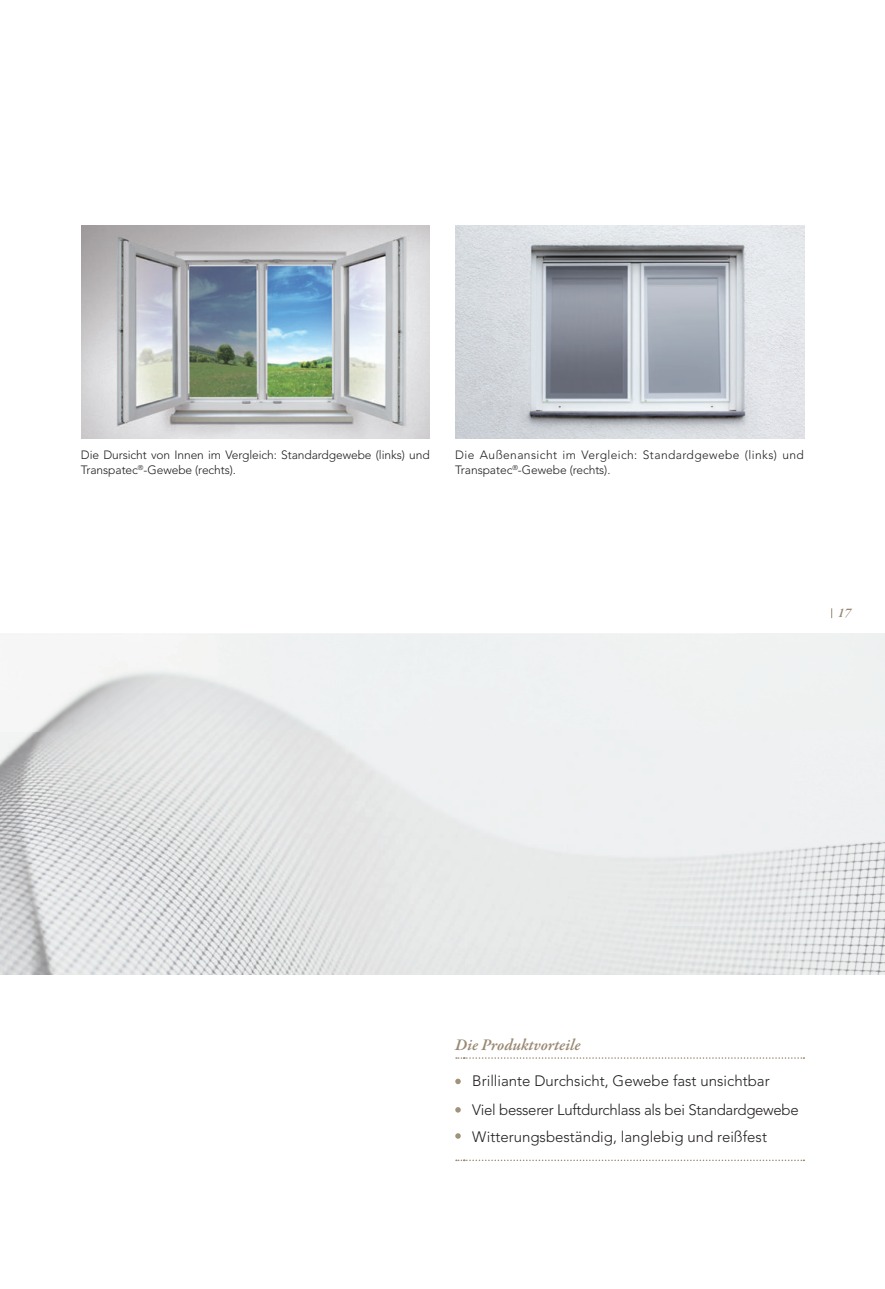
<style>
.page{position:relative;width:885px;height:1289px;background:#fff}
.page>*{position:absolute;margin:0;border:0;box-sizing:border-box;transform-origin:0 0}
.t1{font:italic 600 16.5px "Garamond Premr Pro";letter-spacing:-.005em;color:#998a75}
.t2{font:300 15px/28.3px "Avenir";letter-spacing:-.02em;color:#231f20}
.t3{font:300 15px "Avenir";color:#231f20}
.t4{font:italic 600 13.5px "Garamond Premr Pro";color:#998a75}
.t5{font:300 12px/15px "Avenir";letter-spacing:-.005em;color:#231f20}
.t6{font:300 12px/15px "Avenir";letter-spacing:.035em;color:#231f20}
</style>
<div class="page">
<img style="left:0;top:634px;width:884px;height:340px">
<svg style="left:456px;top:1057px;width:348px;height:1px"></svg>
<svg style="left:456px;top:1159px;width:348px;height:2px"></svg>
<svg style="left:455px;top:1078px;width:5px;height:6px"></svg>
<svg style="left:455px;top:1107px;width:5px;height:5px"></svg>
<svg style="left:455px;top:1133px;width:5px;height:5px"></svg>
<img style="left:455px;top:225px;width:349px;height:213px">
<img style="left:82px;top:225px;width:347px;height:213px">
<p class="t5" style="left:81px;top:447px;width:350px">Die Dursicht von Innen im Vergleich: Standardgewebe (links) und<br>Transpatec<sup>®</sup>-Gewebe (rechts).</p>
<p class="t6" style="left:455px;top:447px;width:350px">Die Außenansicht im Vergleich: Standardgewebe (links) und<br>Transpatec<sup>®</sup>-Gewebe (rechts).</p>
<p class="t4" style="left:837px;top:604px;width:15px">17</p>
<p class="t1" style="left:455px;top:1034px;width:127px">Die Produktvorteile</p>
<p class="t2" style="left:472px;top:1067px;width:328px">Brilliante Durchsicht, Gewebe fast unsichtbar<br>Viel besserer Luftdurchlass als bei Standardgewebe</p>
<p class="t3" style="left:472px;top:1127px;width:296px">Witterungsbeständig, langlebig und reißfest</p>
</div>
